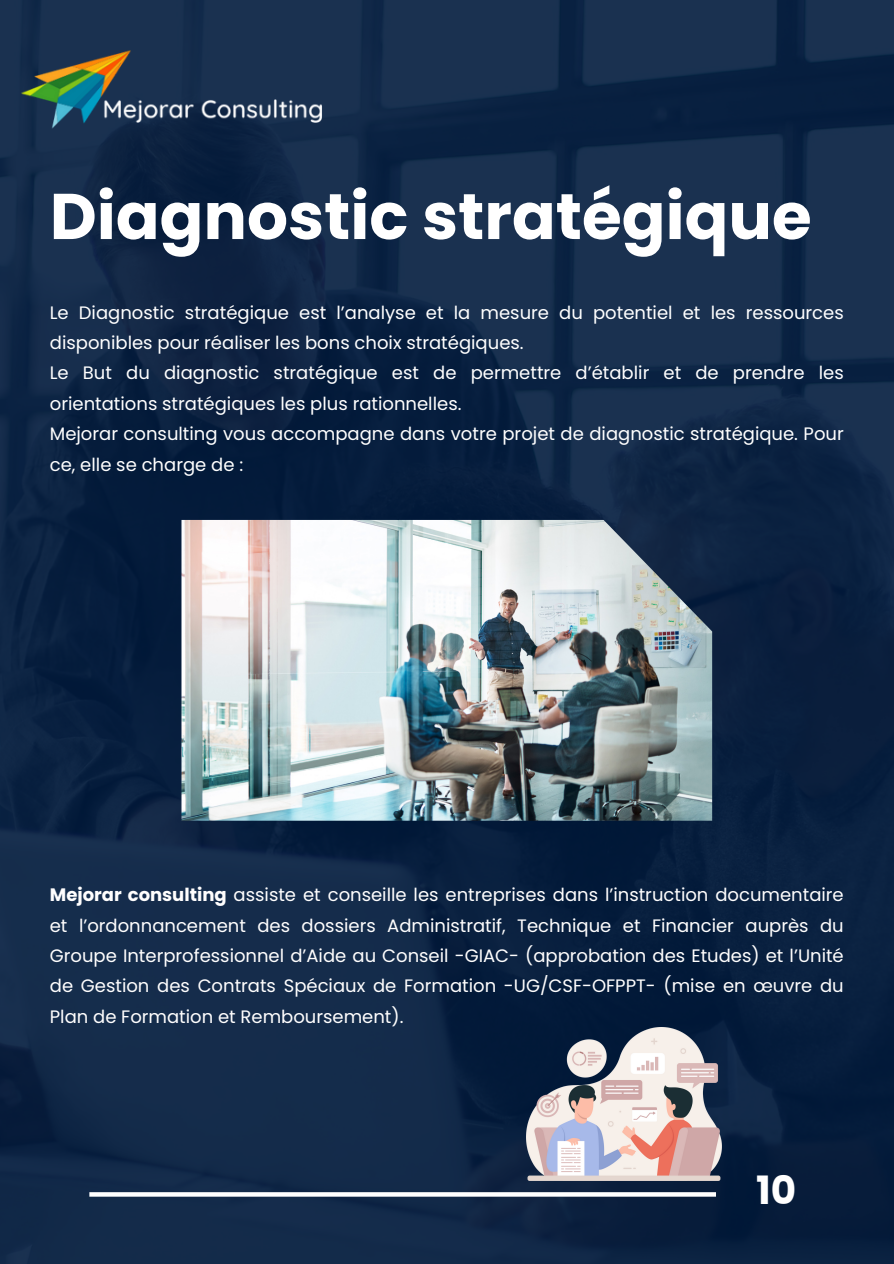
<style>
.page{position:relative;width:894px;height:1264px;background:#fff}
.page>*{position:absolute;margin:0;border:0;box-sizing:border-box;transform-origin:0 0}
.t1{font:700 64.5px "Poppins";color:#fff}
.t2{font:700 39px "Poppins";color:#fff}
.t3{font:18px/30.3px "Poppins";color:#fffefe;text-align:justify}
.t4{font:18px/30.3px "Poppins";color:#fff}
.s1{font-weight:700}
</style>
<div class="page">
<div style="left:0;top:0;width:893px;height:1263px;background:linear-gradient(to right,#102746,#0e2544)"></div>
<svg style="left:89px;top:1192px;width:626px;height:4px"></svg>
<img style="left:21px;top:9px;width:366px;height:147px">
<img style="left:181px;top:520px;width:531px;height:300px">
<img style="left:526px;top:1027px;width:195px;height:153px">
<p class="t1" style="left:50px;top:171px;width:763px">Diagnostic stratégique</p>
<p class="t4" style="left:50px;top:297px;width:795px">Le Diagnostic stratégique est l’analyse et la mesure du potentiel et les ressources disponibles pour réaliser les bons choix stratégiques.</p>
<p class="t4" style="left:50px;top:358px;width:795px">Le But du diagnostic stratégique est de permettre d’établir et de prendre les orientations stratégiques les plus rationnelles.</p>
<p class="t4" style="left:50px;top:418px;width:795px">Mejorar consulting vous accompagne dans votre projet de diagnostic stratégique. Pour ce, elle se charge de :</p>
<p class="t3" style="left:50px;top:879px;width:795px"><span class="s1">Mejorar consulting</span> assiste et conseille les entreprises dans l’instruction documentaire et l’ordonnancement des dossiers Administratif, Technique et Financier auprès du Groupe Interprofessionnel d’Aide au Conseil -GIAC- (approbation des Etudes) et l’Unité de Gestion des Contrats Spéciaux de Formation -UG/CSF-OFPPT- (mise en œuvre du Plan de Formation et Remboursement).</p>
<p class="t2" style="left:755px;top:1162px;width:42px">10</p>
</div>
